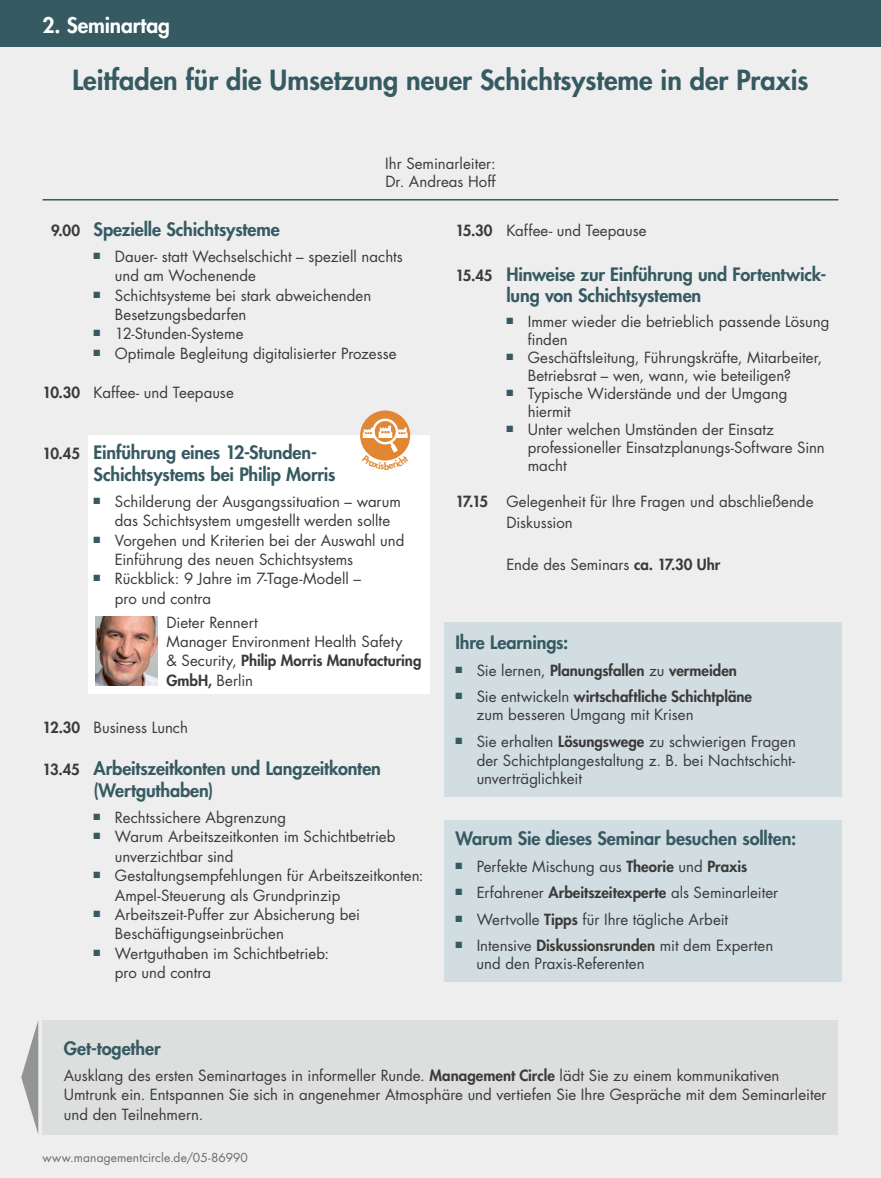
<style>
.page{position:relative;width:881px;height:1178px;background:#fff}
.page>*{position:absolute;margin:0;border:0;box-sizing:border-box;transform-origin:0 0}
.t1{font:800 27px "Futura Std";color:#365a62}
.t2{font:800 21px "Futura Std";letter-spacing:-.005em;color:#fff}
.t3{font:800 18px/22.4px "Futura Std";letter-spacing:-.005em;color:#365a62}
.t4{font:15px/19.4px "Futura Std";color:#3a3a39}
.t5{font:800 15px "Futura Std";color:#3a3a39}
.t6{font:12px "Futura Std";letter-spacing:.01em;color:#6a6a69}
.s1{font-size:15px;color:#3a3a39}
.s2{font-weight:800}
.s3{font-weight:400}
</style>
<div class="page">
<div style="left:0;top:0;width:880px;height:1178px;background:#eee"></div>
<div style="left:88px;top:435px;width:341px;height:259px;background:#fff"></div>
<div style="left:43px;top:1020px;width:795px;height:115px;background:#dddede"></div>
<svg style="left:21px;top:1021px;width:17px;height:112px"></svg>
<div style="left:443px;top:622px;width:398px;height:175px;background:#d2dde1"></div>
<div style="left:443px;top:820px;width:398px;height:161px;background:#d2dde1"></div>
<div style="left:0;top:0;width:880px;height:47px;background:#365a62"></div>
<hr style="left:43px;top:199px;width:795px;height:1px;background:#365a62">
<img style="left:96px;top:617px;width:62px;height:69px">
<svg style="left:360px;top:410px;width:50px;height:50px"></svg>
<svg style="left:362px;top:417px;width:47px;height:44px"></svg>
<h2 class="t2" style="left:43px;top:12px;width:129px">2. Seminartag</h2>
<h1 class="t1" style="left:72px;top:63px;width:737px">Leitfaden für die Umsetzung neuer Schichtsysteme in der Praxis</h1>
<p class="t4" style="left:385px;top:155px;width:112px;line-height:18px">Ihr Seminarleiter:<br>Dr. Andreas Hoff</p>
<p class="t3" style="left:51px;top:218px;width:230px"><span class="s1">9.00</span> Spezielle Schichtsysteme</p>
<p class="t4" style="left:115px;top:247px;width:289px;text-indent:-21px"><sup>■</sup> Dauer- statt Wechselschicht – speziell nachts und am Wochenende</p>
<p class="t4" style="left:115px;top:285px;width:258px;text-indent:-21px"><sup>■</sup> Schichtsysteme bei stark abweichenden<br>Besetzungsbedarfen</p>
<p class="t4" style="left:94px;top:324px;width:151px"><sup>■</sup> 12-Stunden-Systeme</p>
<p class="t4" style="left:94px;top:344px;width:304px"><sup>■</sup> Optimale Begleitung digitalisierter Prozesse</p>
<p class="t4" style="left:43px;top:382px;width:193px"><span class="s2">10.30</span> Kaffee- und Teepause</p>
<p class="t3" style="left:94px;top:441px;width:243px;text-indent:-51px"><span class="s1">10.45</span> Einführung eines 12-Stunden-<br>Schichtsystems bei Philip Morris</p>
<p class="t4" style="left:115px;top:492px;width:287px;text-indent:-21px"><sup>■</sup> Schilderung der Ausgangssituation – warum das Schichtsystem umgestellt werden sollte</p>
<p class="t4" style="left:115px;top:531px;width:291px;text-indent:-21px"><sup>■</sup> Vorgehen und Kriterien bei der Auswahl und<br>Einführung des neuen Schichtsystems</p>
<p class="t4" style="left:115px;top:569px;width:247px;text-indent:-21px"><sup>■</sup> Rückblick: 9 Jahre im 7-Tage-Modell – pro und contra</p>
<p class="t4" style="left:166px;top:612px;width:256px">Dieter Rennert<br>Manager Environment Health Safety<br>&amp; Security, <span class="s2">Philip Morris Manufacturing<br>GmbH,</span> Berlin</p>
<p class="t4" style="left:43px;top:718px;width:147px"><span class="s2">12.30</span> Business Lunch</p>
<p class="t3" style="left:94px;top:757px;width:289px;text-indent:-51px"><span class="s1">13.45</span> Arbeitszeitkonten und Langzeitkonten (Wertguthaben)</p>
<p class="t4" style="left:94px;top:808px;width:194px"><sup>■</sup> Rechtssichere Abgrenzung</p>
<p class="t4" style="left:115px;top:827px;width:282px;text-indent:-21px"><sup>■</sup> Warum Arbeitszeitkonten im Schichtbetrieb unverzichtbar sind</p>
<p class="t4" style="left:115px;top:866px;width:310px;text-indent:-21px"><sup>■</sup> Gestaltungsempfehlungen für Arbeitszeitkonten:<br>Ampel-Steuerung als Grundprinzip</p>
<p class="t4" style="left:115px;top:905px;width:247px;text-indent:-21px"><sup>■</sup> Arbeitszeit-Puffer zur Absicherung bei<br>Beschäftigungseinbrüchen</p>
<p class="t4" style="left:115px;top:944px;width:215px;text-indent:-21px"><sup>■</sup> Wertguthaben im Schichtbetrieb: pro und contra</p>
<p class="t4" style="left:455px;top:221px;width:193px"><span class="s2">15.30</span> Kaffee- und Teepause</p>
<p class="t3" style="left:506px;top:264px;width:321px;line-height:21px;text-indent:-51px"><span class="s1">15.45</span> Hinweise zur Einführung und Fortentwick&shy;lung von Schichtsystemen</p>
<p class="t4" style="left:527px;top:312px;width:303px;line-height:18px;text-indent:-21px"><sup>■</sup> Immer wieder die betrieblich passende Lösung finden</p>
<p class="t4" style="left:527px;top:348px;width:296px;line-height:18px;text-indent:-21px"><sup>■</sup> Geschäftsleitung, Führungskräfte, Mitarbeiter,<br>Betriebsrat – wen, wann, wie beteiligen?</p>
<p class="t4" style="left:527px;top:384px;width:261px;line-height:18px;text-indent:-21px"><sup>■</sup> Typische Widerstände und der Umgang hiermit</p>
<p class="t4" style="left:527px;top:420px;width:298px;line-height:18px;text-indent:-21px"><sup>■</sup> Unter welchen Umständen der Einsatz professioneller Einsatzplanungs-Software Sinn macht</p>
<p class="t4" style="left:506px;top:491px;width:308px;line-height:21px;text-indent:-51px"><span class="s2">17.15</span> Gelegenheit für Ihre Fragen und abschließende<br>Diskussion</p>
<p class="t4" style="left:506px;top:555px;width:215px">Ende des Seminars <span class="s2">ca. 17.30 Uhr</span></p>
<p class="t3" style="left:455px;top:632px;width:114px">Ihre Learnings:</p>
<p class="t5" style="left:455px;top:661px;width:283px"><sup>■</sup> <span class="s3">Sie lernen,</span> Planungsfallen <span class="s3">zu</span> vermeiden</p>
<p class="t4" style="left:476px;top:688px;width:277px;line-height:18px;text-indent:-21px"><sup>■</sup> Sie entwickeln <span class="s2">wirtschaftliche Schichtpläne </span>zum besseren Umgang mit Krisen</p>
<p class="t4" style="left:455px;top:732px;width:342px;text-align:right"><sup>■</sup> Sie erhalten <span class="s2">Lösungswege</span> zu schwierigen Fragen der Schichtplangestaltung z. B. bei Nachtschicht-</p>
<p class="t4" style="left:476px;top:769px;width:107px">unverträglichkeit</p>
<p class="t3" style="left:455px;top:827px;width:342px">Warum Sie dieses Seminar besuchen sollten:</p>
<p class="t4" style="left:455px;top:856px;width:293px"><sup>■</sup> Perfekte Mischung aus <span class="s2">Theorie</span> und <span class="s2">Praxis</span></p>
<p class="t4" style="left:455px;top:883px;width:324px"><sup>■</sup> Erfahrener <span class="s2">Arbeitszeitexperte</span> als Seminarleiter</p>
<p class="t4" style="left:455px;top:909px;width:274px"><sup>■</sup> Wertvolle <span class="s2">Tipps</span> für Ihre tägliche Arbeit</p>
<p class="t4" style="left:476px;top:937px;width:298px;line-height:18px;text-indent:-21px"><sup>■</sup> Intensive <span class="s2">Diskussionsrunden</span> mit dem Experten und den Praxis-Referenten</p>
<p class="t3" style="left:64px;top:1037px;width:98px">Get-together</p>
<p class="t4" style="left:64px;top:1065px;width:764px">Ausklang des ersten Seminartages in informeller Runde. <span class="s2">Management Circle</span> lädt Sie zu einem kommunikativen<br>Umtrunk ein. Entspannen Sie sich in angenehmer Atmosphäre und vertiefen Sie Ihre Gespräche mit dem Seminarleiter und den Teilnehmern.</p>
<p class="t6" style="left:43px;top:1150px;width:207px">www.managementcircle.de/05-86990</p>
</div>
